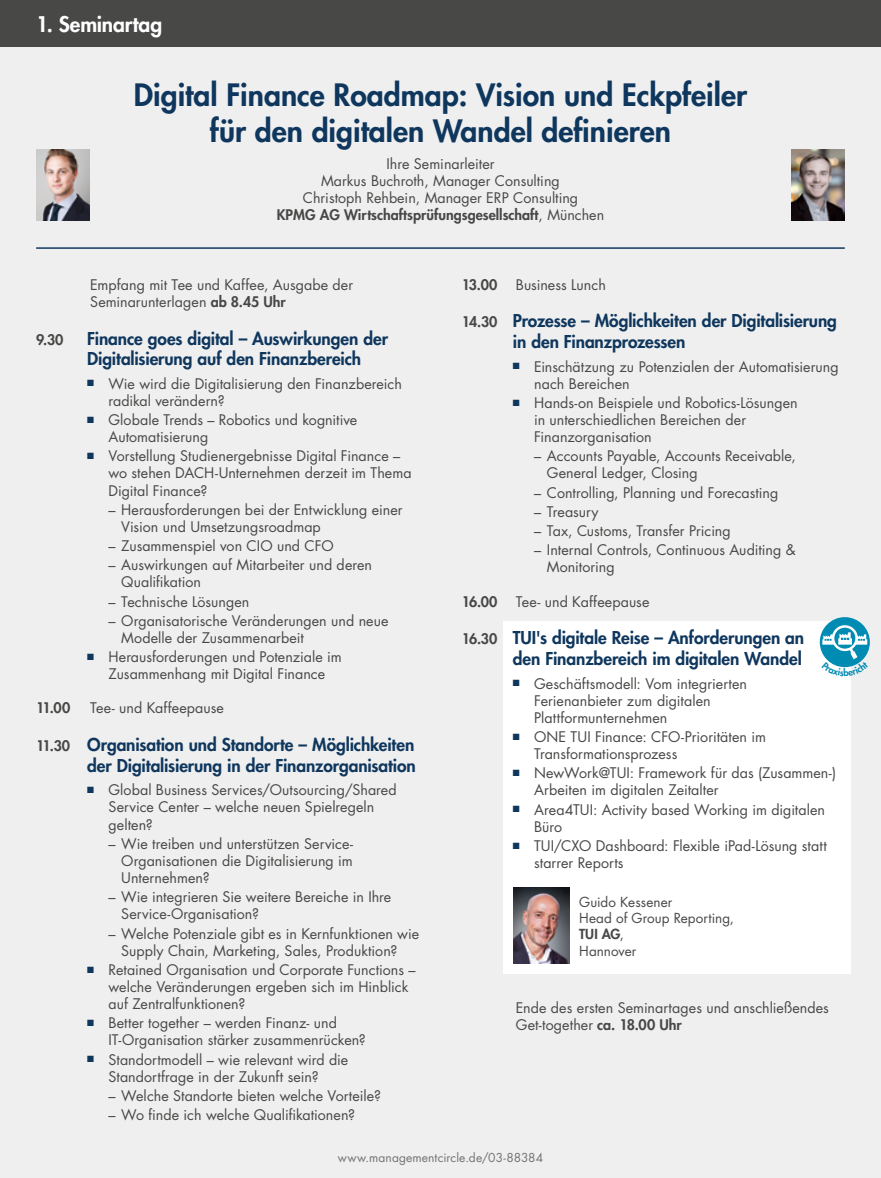
<style>
.page{position:relative;width:881px;height:1178px;background:#fff}
.page>*{position:absolute;margin:0;border:0;box-sizing:border-box;transform-origin:0 0}
.t1{font:800 30px/36px "Futura Std";color:#0f375e;text-align:center}
.t2{font:800 21px "Futura Std";letter-spacing:-.005em;color:#fff}
.t3{font:800 17.25px/20.7px "Futura Std";letter-spacing:-.005em;color:#0f375e}
.t4{font:14.25px/17.1px "Futura Std";color:#484847}
.t5{font:800 14.25px "Futura Std";letter-spacing:-.005em;color:#484847}
.t6{font:13.5px/16.2px "Futura Std";letter-spacing:.005em;color:#484847}
.t7{font:12px "Futura Std";letter-spacing:.01em;color:#737373}
.s1{font-weight:800}
.s2{font-size:14.25px;color:#484847}
</style>
<div class="page">
<div style="left:0;top:0;width:880px;height:1178px;background:#efefef"></div>
<div style="left:0;top:0;width:880px;height:47px;background:#484847"></div>
<hr style="left:36px;top:247px;width:808px;height:2px;background:#0f375e">
<div style="left:503px;top:621px;width:347px;height:352px;background:#fff"></div>
<img style="left:513px;top:888px;width:56px;height:75px">
<img style="left:36px;top:150px;width:54px;height:70px">
<img style="left:791px;top:150px;width:53px;height:70px">
<svg style="left:819px;top:617px;width:50px;height:50px"></svg>
<svg style="left:821px;top:623px;width:47px;height:53px"></svg>
<h2 class="t2" style="left:36px;top:11px;width:127px">1. Seminartag</h2>
<h1 class="t1" style="left:134px;top:76px;width:614px">Digital Finance Roadmap: Vision und Eckpfeiler für den digitalen Wandel definieren</h1>
<p class="t4" style="left:277px;top:155px;width:329px;text-align:center">Ihre Seminarleiter<br>Markus Buchroth, Manager Consulting<br>Christoph Rehbein, Manager ERP Consulting<br><span class="s1">KPMG AG Wirtschaftsprüfungsgesellschaft</span>, München</p>
<p class="t4" style="left:90px;top:276px;width:264px">Empfang mit Tee und Kaffee, Ausgabe der<br>Seminarunterlagen <span class="s1">ab 8.45 Uhr</span></p>
<p class="t5" style="left:36px;top:330px;width:29px">9.30</p>
<p class="t3" style="left:87px;top:328px;width:302px">Finance goes digital – Auswirkungen der<br>Digitalisierung auf den Finanzbereich</p>
<p class="t4" style="left:108px;top:375px;width:295px;text-indent:-21px"><sup>■</sup> Wie wird die Digitalisierung den Finanzbereich radikal verändern?</p>
<p class="t4" style="left:108px;top:411px;width:250px;text-indent:-21px"><sup>■</sup> Globale Trends – Robotics und kognitive<br>Automatisierung</p>
<p class="t4" style="left:108px;top:448px;width:304px;text-indent:-21px"><sup>■</sup> Vorstellung Studienergebnisse Digital Finance – wo stehen DACH-Unternehmen derzeit im Thema<br>Digital Finance?</p>
<p class="t4" style="left:121px;top:501px;width:283px;text-indent:-13px">– Herausforderungen bei der Entwicklung einer<br>Vision und Umsetzungsroadmap</p>
<p class="t4" style="left:108px;top:537px;width:227px">– Zusammenspiel von CIO und CFO</p>
<p class="t4" style="left:121px;top:557px;width:252px;text-indent:-13px">– Auswirkungen auf Mitarbeiter und deren<br>Qualifikation</p>
<p class="t4" style="left:108px;top:593px;width:142px">– Technische Lösungen</p>
<p class="t4" style="left:121px;top:612px;width:269px;text-indent:-13px">– Organisatorische Veränderungen und neue<br>Modelle der Zusammenarbeit</p>
<p class="t4" style="left:87px;top:649px;width:256px;text-align:center"><sup>■</sup> Herausforderungen und Potenziale im<br>Zusammenhang mit Digital Finance</p>
<p class="t5" style="left:36px;top:699px;width:36px">11.00</p>
<p class="t4" style="left:90px;top:700px;width:135px">Tee- und Kaffeepause</p>
<p class="t3" style="left:36px;top:734px;width:381px;text-align:right"><span class="s2">11.30</span> Organisation und Standorte – Möglichkeiten der Digitalisierung in der Finanzorganisation</p>
<p class="t4" style="left:108px;top:782px;width:289px;text-indent:-21px"><sup>■</sup> Global Business Services/Outsourcing/Shared<br>Service Center – welche neuen Spielregeln gelten?</p>
<p class="t4" style="left:121px;top:835px;width:233px;text-align:justify;text-indent:-13px">– Wie treiben und unterstützen Service-Organisationen die Digitalisierung im Unternehmen?</p>
<p class="t4" style="left:121px;top:888px;width:271px;text-indent:-13px">– Wie integrieren Sie weitere Bereiche in Ihre<br>Service-Organisation?</p>
<p class="t4" style="left:121px;top:925px;width:299px;text-indent:-13px">– Welche Potenziale gibt es in Kernfunktionen wie<br>Supply Chain, Marketing, Sales, Produktion?</p>
<p class="t4" style="left:108px;top:961px;width:308px;text-indent:-21px"><sup>■</sup> Retained Organisation und Corporate Functions – welche Veränderungen ergeben sich im Hinblick auf Zentralfunktionen?</p>
<p class="t4" style="left:108px;top:1015px;width:259px;text-indent:-21px"><sup>■</sup> Better together – werden Finanz- und<br>IT-Organisation stärker zusammenrücken?</p>
<p class="t4" style="left:87px;top:1051px;width:262px;text-align:center"><sup>■</sup> Standortmodell – wie relevant wird die<br>Standortfrage in der Zukunft sein?</p>
<p class="t4" style="left:108px;top:1087px;width:274px">– Welche Standorte bieten welche Vorteile?</p>
<p class="t4" style="left:108px;top:1106px;width:248px">– Wo finde ich welche Qualifikationen?</p>
<p class="t5" style="left:461px;top:275px;width:37px">13.00</p>
<p class="t4" style="left:515px;top:276px;width:92px">Business Lunch</p>
<p class="t3" style="left:512px;top:311px;width:325px;text-indent:-51px"><span class="s2">14.30</span> Prozesse – Möglichkeiten der Digitalisierung in den Finanzprozessen</p>
<p class="t4" style="left:534px;top:358px;width:306px;text-indent:-21px"><sup>■</sup> Einschätzung zu Potenzialen der Automatisierung nach Bereichen</p>
<p class="t4" style="left:534px;top:394px;width:265px;text-indent:-21px"><sup>■</sup> Hands-on Beispiele und Robotics-Lösungen in unterschiedlichen Bereichen der<br>Finanzorganisation</p>
<p class="t4" style="left:546px;top:448px;width:250px;text-indent:-13px">– Accounts Payable, Accounts Receivable,<br>General Ledger, Closing</p>
<p class="t4" style="left:534px;top:484px;width:245px">– Controlling, Planning und Forecasting</p>
<p class="t4" style="left:534px;top:503px;width:66px">– Treasury</p>
<p class="t4" style="left:534px;top:522px;width:198px">– Tax, Customs, Transfer Pricing</p>
<p class="t4" style="left:546px;top:542px;width:250px;text-indent:-13px">– Internal Controls, Continuous Auditing &amp;<br>Monitoring</p>
<p class="t5" style="left:461px;top:592px;width:37px">16.00</p>
<p class="t4" style="left:515px;top:593px;width:135px">Tee- und Kaffeepause</p>
<p class="t3" style="left:461px;top:628px;width:344px;text-align:right"><span class="s2">16.30</span> TUI's digitale Reise – Anforderungen an den Finanzbereich im digitalen Wandel</p>
<p class="t4" style="left:534px;top:675px;width:214px;text-indent:-21px"><sup>■</sup> Geschäftsmodell: Vom integrierten<br>Ferienanbieter zum digitalen<br>Plattformunternehmen</p>
<p class="t4" style="left:534px;top:728px;width:233px;text-indent:-21px"><sup>■</sup> ONE TUI Finance: CFO-Prioritäten im<br>Transformationsprozess</p>
<p class="t4" style="left:534px;top:765px;width:303px;text-indent:-21px"><sup>■</sup> NewWork@TUI: Framework für das (Zusammen-)<br>Arbeiten im digitalen Zeitalter</p>
<p class="t4" style="left:534px;top:801px;width:292px;text-indent:-21px"><sup>■</sup> Area4TUI: Activity based Working im digitalen<br>Büro</p>
<p class="t4" style="left:534px;top:837px;width:294px;text-indent:-21px"><sup>■</sup> TUI/CXO Dashboard: Flexible iPad-Lösung statt starrer Reports</p>
<p class="t6" style="left:579px;top:894px;width:156px">Guido Kessener<br>Head of Group Reporting,<br><span class="s1">TUI AG</span>,<br>Hannover</p>
<p class="t4" style="left:515px;top:999px;width:314px">Ende des ersten Seminartages und anschließendes<br>Get-together <span class="s1">ca. 18.00 Uhr</span></p>
<p class="t7" style="left:338px;top:1149px;width:207px">www.managementcircle.de/03-88384</p>
</div>
